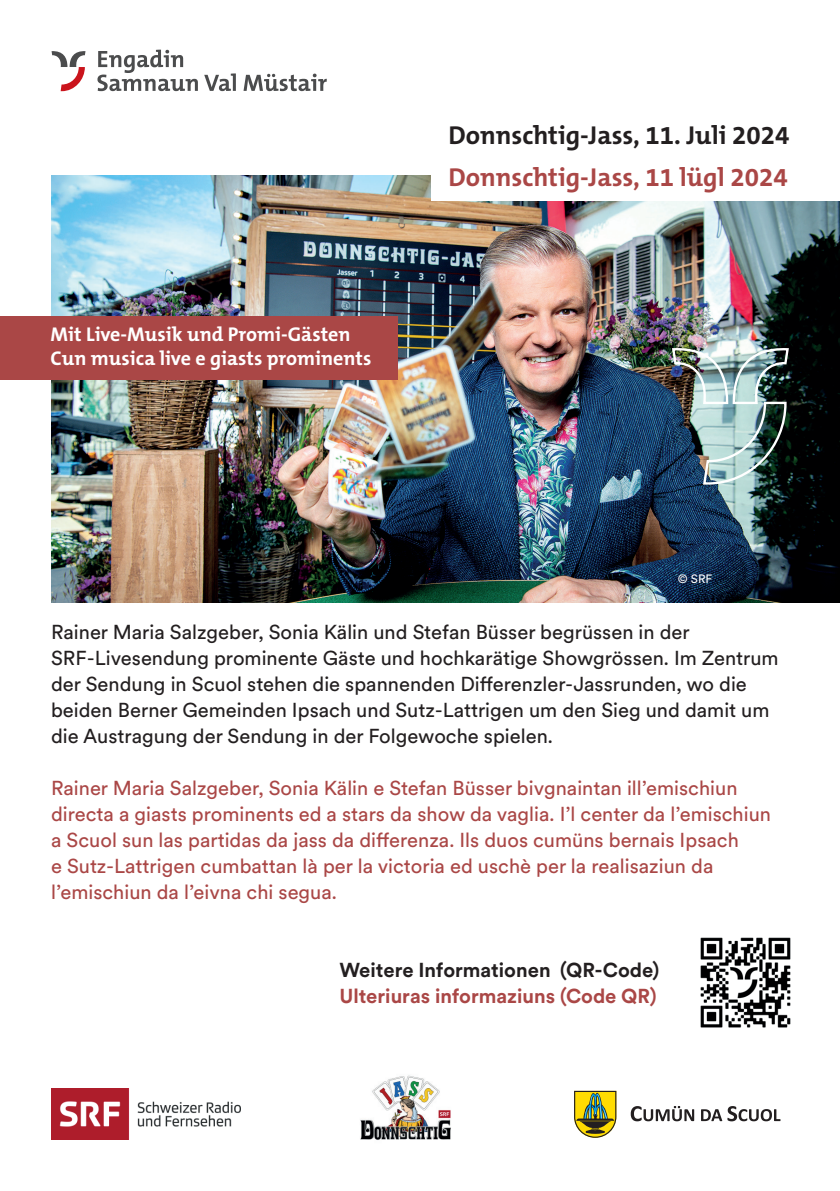
<style>
.page{position:relative;width:840px;height:1191px;background:#fff}
.page>*{position:absolute;margin:0;border:0;box-sizing:border-box;transform-origin:0 0}
.t1{font:700 26px "The Mix B W7";color:#231f20}
.t2{font:700 26px "The Mix B W7";color:#aa4746}
.t3{font:20px/26px "Circulargraubuenden";color:#231f20}
.t4{font:20px/26px "Circulargraubuenden";color:#aa4746}
.t5{font:700 20px "The Mix B W7";color:#fff}
.t6{font:700 20px "Circulargraubuenden";color:#aa4746}
.t7{font:700 20px "Circulargraubuenden";color:#231f20}
.t8{font:12px "Circulargraubuenden";color:#fff}
</style>
<div class="page">
<img style="left:51px;top:1088px;width:189px;height:51px">
<img style="left:360px;top:1075px;width:91px;height:65px">
<svg style="left:630px;top:1106px;width:150px;height:15px"></svg>
<svg style="left:574px;top:1090px;width:42px;height:47px;background:#a8a035"></svg>
<img style="left:52px;top:176px;width:787px;height:426px">
<div style="left:431px;top:113px;width:408px;height:88px;background:#fff"></div>
<img style="left:671px;top:348px;width:117px;height:136px">
<div style="left:0;top:316px;width:397px;height:64px;background:#aa4746"></div>
<svg style="left:52px;top:51px;width:33px;height:40px"></svg>
<svg style="left:97px;top:50px;width:101px;height:41px"></svg>
<svg style="left:204px;top:73px;width:32px;height:18px"></svg>
<svg style="left:243px;top:74px;width:83px;height:17px"></svg>
<img style="left:700px;top:937px;width:91px;height:91px">
<p class="t5" style="left:51px;top:321px;width:301px">Mit Live-Musik und Promi-Gästen</p>
<p class="t5" style="left:51px;top:345px;width:322px">Cun musica live e giasts prominents</p>
<p class="t1" style="left:448px;top:119px;width:342px">Donnschtig-Jass, 11. Juli 2024</p>
<p class="t2" style="left:448px;top:161px;width:341px">Donnschtig-Jass, 11 lügl 2024</p>
<p class="t8" style="left:677px;top:571px;width:36px">© SRF</p>
<p class="t3" style="left:51px;top:618px;width:639px">Rainer Maria Salzgeber, Sonia Kälin und Stefan Büsser begrüssen in der</p>
<p class="t3" style="left:51px;top:644px;width:728px">SRF-Livesendung prominente Gäste und hochkarätige Showgrössen. Im Zentrum der Sendung in Scuol stehen die spannenden Differenzler-Jassrunden, wo die beiden Berner Gemeinden Ipsach und Sutz-Lattrigen um den Sieg und damit um die Austragung der Sendung in der Folgewoche spielen.</p>
<p class="t4" style="left:51px;top:774px;width:721px">Rainer Maria Salzgeber, Sonia Kälin e Stefan Büsser bivgnaintan ill’emischiun directa a giasts prominents ed a stars da show da vaglia. I’l center da l’emischiun a Scuol sun las partidas da jass da differenza. Ils duos cumüns bernais Ipsach<br>e Sutz-Lattrigen cumbattan là per la victoria ed uschè per la realisaziun da l’emischiun da l’eivna chi segua.</p>
<p class="t7" style="left:339px;top:956px;width:321px">Weitere Informationen (QR-Code)</p>
<p class="t6" style="left:339px;top:982px;width:318px">Ulteriuras informaziuns (Code QR)</p>
</div>
